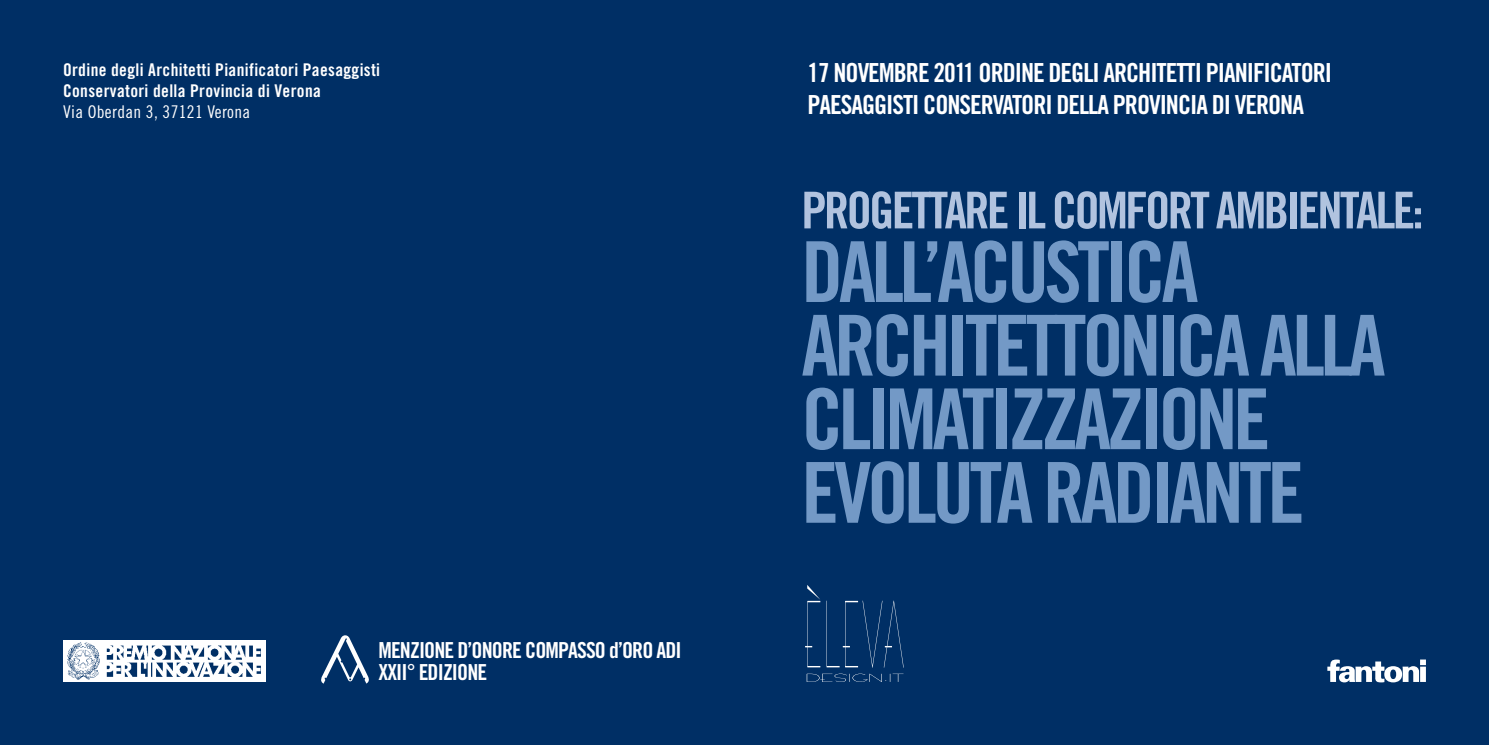
<style>
.page{position:relative;width:1489px;height:745px;background:#fff}
.page>*{position:absolute;margin:0;border:0;box-sizing:border-box;transform-origin:0 0}
.t1{font:84px/73.5px "Trade Gothic LT Std Bd Cn 20";letter-spacing:-.055em;color:#7399c6}
.t2{font:50.75px "Trade Gothic LT Std Bd Cn 20";letter-spacing:-.055em;color:#b1c3df}
.t3{font:26.25px/31.5px "Trade Gothic LT Std Bd Cn 20";letter-spacing:-.04em;color:#fff}
.t4{font:22.05px "Trade Gothic LT Std Bd Cn 20";letter-spacing:-.04em;color:#fff}
.t5{font:17.5px/21px "Trade Gothic LT Std Bd Cn 20";letter-spacing:.02em;color:#fff}
.t6{font:17.5px "Trade Gothic LT Std Cn 18";letter-spacing:.02em;color:#fff}
</style>
<div class="page">
<div style="left:0;top:0;width:1488px;height:744px;background:#002f65"></div>
<svg style="left:1327px;top:659px;width:98px;height:23px"></svg>
<img style="left:63px;top:640px;width:202px;height:41px">
<svg style="left:321px;top:635px;width:48px;height:48px"></svg>
<svg style="left:805px;top:585px;width:15px;height:82px"></svg>
<svg style="left:806px;top:673px;width:97px;height:8px"></svg>
<svg style="left:826px;top:600px;width:77px;height:67px"></svg>
<p class="t5" style="left:63px;top:59px;width:319px">Ordine degli Architetti Pianificatori Paesaggisti<br>Conservatori della Provincia di Verona</p>
<p class="t6" style="left:63px;top:101px;width:189px">Via Oberdan 3, 37121 Verona</p>
<p class="t4" style="left:378px;top:636px;width:305px">MENZIONE D’ONORE COMPASSO d’ORO ADI</p>
<p class="t4" style="left:378px;top:658px;width:110px">XXII° EDIZIONE</p>
<p class="t3" style="left:807px;top:57px;width:526px">17 NOVEMBRE 2011 ORDINE DEGLI ARCHITETTI PIANIFICATORI<br>PAESAGGISTI CONSERVATORI DELLA PROVINCIA DI VERONA</p>
<p class="t2" style="left:801px;top:179px;width:623px">PROGETTARE IL COMFORT AMBIENTALE:</p>
<p class="t1" style="left:801px;top:234px;width:586px">DALL’ACUSTICA<br>ARCHITETTONICA ALLA<br>CLIMATIZZAZIONE<br>EVOLUTA RADIANTE</p>
</div>
